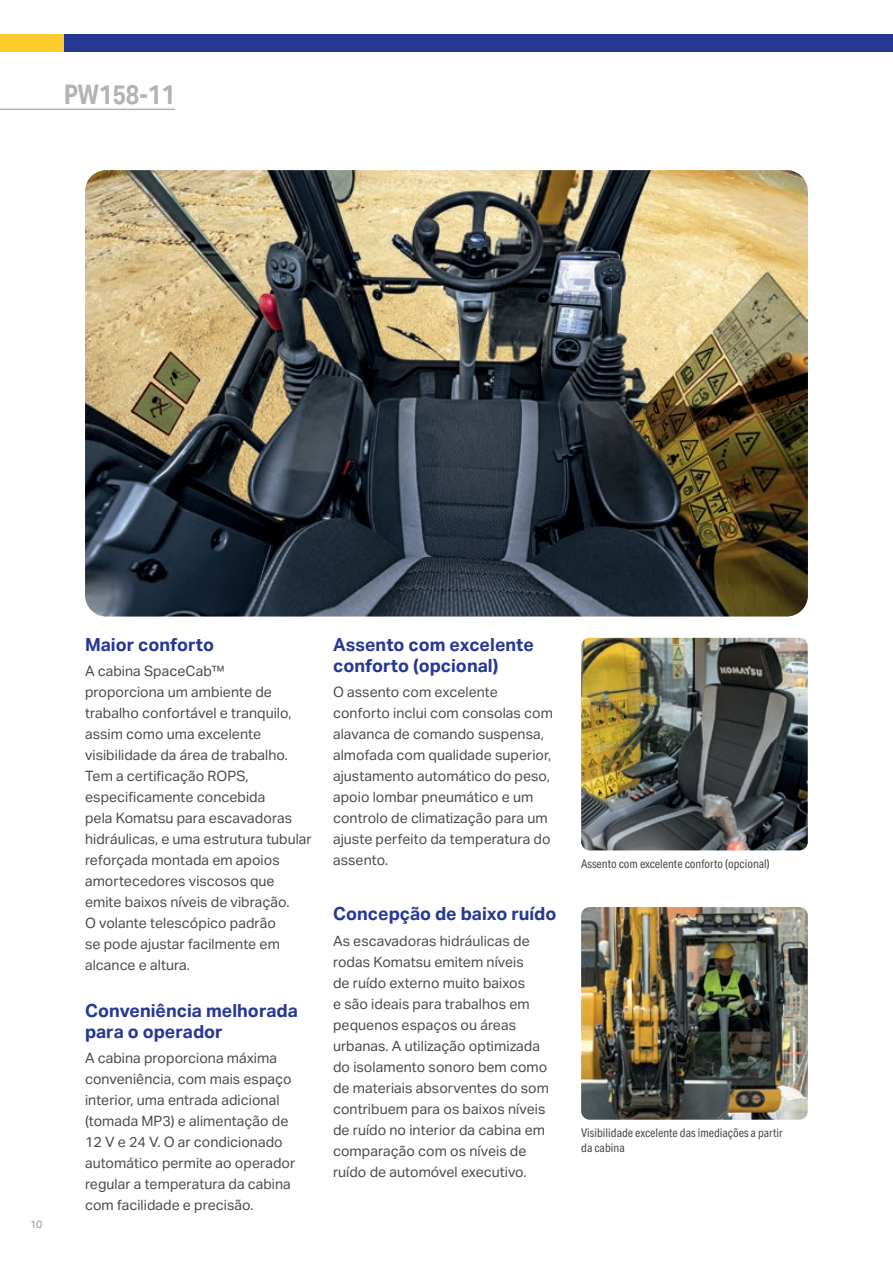
<style>
.page{position:relative;width:893px;height:1263px;background:#fff}
.page>*{position:absolute;margin:0;border:0;box-sizing:border-box;transform-origin:0 0}
.t1{font:700 27px "Aktiv Grotesk Cd";color:#b2b3b7}
.t2{font:700 18px/21px "Aktiv Grotesk";color:#263895}
.t3{font:14.25px/21px "Aktiv Grotesk";color:#4b4c4d}
.t4{font:12px/15px "Aktiv Grotesk Cd";color:#4b4c4d}
.t5{font:10.5px "Aktiv Grotesk";color:#939598}
</style>
<div class="page">
<img style="left:85px;top:170px;width:723px;height:446px">
<img style="left:581px;top:638px;width:227px;height:212px">
<img style="left:581px;top:907px;width:227px;height:213px">
<hr style="left:0;top:109px;width:175px;height:1px;background:#b2b3b7">
<div style="left:0;top:34px;width:143px;height:17px;background:#fec92d"></div>
<div style="left:64px;top:34px;width:829px;height:17px;background:#263895"></div>
<h1 class="t1" style="left:64px;top:84px;width:113px">PW158-11</h1>
<p class="t5" style="left:30px;top:1220px;width:14px">10</p>
<p class="t2" style="left:85px;top:635px;width:131px">Maior conforto</p>
<p class="t3" style="left:85px;top:661px;width:228px">A cabina SpaceCab™<br>proporciona um ambiente de trabalho confortável e tranquilo, assim como uma excelente visibilidade da área de trabalho.<br>Tem a certificação ROPS, especificamente concebida<br>pela Komatsu para escavadoras hidráulicas, e uma estrutura tubular reforçada montada em apoios amortecedores viscosos que emite baixos níveis de vibração.<br>O volante telescópico padrão<br>se pode ajustar facilmente em alcance e altura.</p>
<p class="t2" style="left:85px;top:1001px;width:214px">Conveniência melhorada para o operador</p>
<p class="t3" style="left:85px;top:1049px;width:212px">A cabina proporciona máxima conveniência, com mais espaço interior, uma entrada adicional (tomada MP3) e alimentação de<br>12 V e 24 V. O ar condicionado automático permite ao operador regular a temperatura da cabina com facilidade e precisão.</p>
<p class="t2" style="left:333px;top:635px;width:202px">Assento com excelente conforto (opcional)</p>
<p class="t3" style="left:333px;top:682px;width:221px">O assento com excelente conforto inclui com consolas com alavanca de comando suspensa, almofada com qualidade superior, ajustamento automático do peso, apoio lombar pneumático e um controlo de climatização para um ajuste perfeito da temperatura do assento.</p>
<p class="t2" style="left:333px;top:905px;width:225px">Concepção de baixo ruído</p>
<p class="t3" style="left:333px;top:931px;width:217px">As escavadoras hidráulicas de rodas Komatsu emitem níveis<br>de ruído externo muito baixos<br>e são ideais para trabalhos em pequenos espaços ou áreas urbanas. A utilização optimizada do isolamento sonoro bem como de materiais absorventes do som contribuem para os baixos níveis de ruído no interior da cabina em comparação com os níveis de ruído de automóvel executivo.</p>
<p class="t4" style="left:581px;top:856px;width:190px">Assento com excelente conforto (opcional)</p>
<p class="t4" style="left:581px;top:1125px;width:203px">Visibilidade excelente das imediações a partir da cabina</p>
</div>
